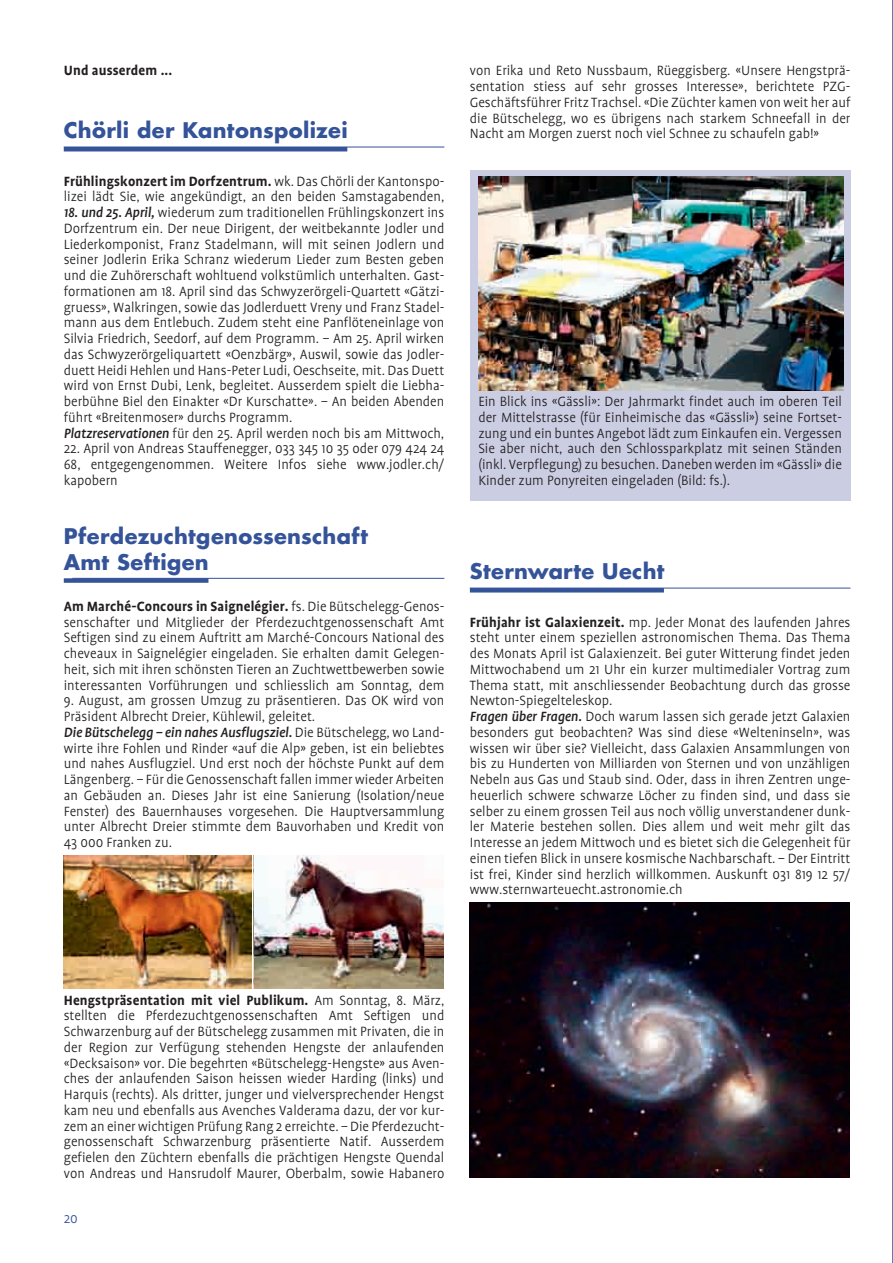
<style>
.page{position:relative;width:893px;height:1263px;background:#fff}
.page>*{position:absolute;margin:0;border:0;box-sizing:border-box;transform-origin:0 0}
.t1{font:700 21px/25.2px "Futura";letter-spacing:.015em;color:#345399}
.t2{font:300 15.3px/15.8px "Profile";color:#231f20;text-align:justify}
.t3{font:700 15.3px "Profile";letter-spacing:.01em;color:#231f20}
.t4{font:300 15.3px "Profile";color:#345399}
.s1{font-weight:700}
.s2{font-weight:500;font-style:italic}
</style>
<div class="page">
<hr style="left:64px;top:147px;width:283px;height:4px;background:#345399">
<hr style="left:64px;top:147px;width:380px;height:1px;background:#345399">
<div style="left:64px;top:578px;width:144px;height:5px;background:#345399"></div>
<hr style="left:72px;top:578px;width:372px;height:1px;background:#345399">
<img style="left:64px;top:856px;width:380px;height:133px">
<hr style="left:470px;top:588px;width:194px;height:4px;background:#345399">
<hr style="left:470px;top:588px;width:380px;height:1px;background:#345399">
<div style="left:470px;top:170px;width:380px;height:331px;background:#cbcde3"></div>
<img style="left:478px;top:176px;width:365px;height:214px">
<img style="left:470px;top:903px;width:379px;height:275px">
<hr style="left:252px;top:855px;width:1px;height:134px;background:#fff">
<svg style="left:892px;top:0;width:1px;height:1263px"></svg>
<p class="t3" style="left:64px;top:62px;width:110px">Und ausserdem ...</p>
<h1 class="t1" style="left:64px;top:117px;width:285px">Chörli der Kantonspolizei</h1>
<p class="t2" style="left:64px;top:173px;width:382px"><span class="s1">Frühlingskonzert im Dorfzentrum.</span> wk. Das Chörli der Kantonspo&shy;lizei lädt Sie, wie angekündigt, an den beiden Samstagabenden,</p>
<p class="t2" style="left:64px;top:205px;width:382px;text-align:left"><span class="s2">18. und 25. April,</span> wiederum zum traditionellen Frühlingskonzert ins Dorfzentrum ein. Der neue Dirigent, der weitbekannte Jodler und Liederkomponist, Franz Stadelmann, will mit seinen Jodlern und seiner Jodlerin Erika Schranz wiederum Lieder zum Besten geben und die Zuhörerschaft wohltuend volkstümlich unterhalten. Gast&shy;formationen am 18. April sind das Schwyzerörgeli-Quartett «Gätzi&shy;gruess», Walkringen, sowie das Jodlerduett Vreny und Franz Stadel&shy;mann aus dem Entlebuch. Zudem steht eine Panflöteneinlage von Silvia Friedrich, Seedorf, auf dem Programm. – Am 25. April wirken das Schwyzerörgeliquartett «Oenzbärg», Auswil, sowie das Jodler&shy;duett Heidi Hehlen und Hans-Peter Ludi, Oeschseite, mit. Das Duett wird von Ernst Dubi, Lenk, begleitet. Ausserdem spielt die Liebha&shy;berbühne Biel den Einakter «Dr Kurschatte». – An beiden Abenden führt «Breitenmoser» durchs Programm.<br><span class="s2">Platzreservationen</span> für den 25. April werden noch bis am Mittwoch,</p>
<p class="t2" style="left:64px;top:441px;width:382px">22. April von Andreas Stauffenegger, 033 345 10 35 oder 079 424 24<br>68, entgegengenommen. Weitere Infos siehe www.jodler.ch/ kapobern</p>
<h1 class="t1" style="left:64px;top:523px;width:306px">Pferdezuchtgenossenschaft<br>Amt Seftigen</h1>
<p class="t2" style="left:64px;top:598px;width:382px"><span class="s1">Am Marché-Concours in Saignelégier.</span> fs. Die Bütschelegg-Genos&shy;senschafter und Mitglieder der Pferdezuchtgenossenschaft Amt Seftigen sind zu einem Auftritt am Marché-Concours National des cheveaux in Saignelégier eingeladen. Sie erhalten damit Gelegen&shy;heit, sich mit ihren schönsten Tieren an Zuchtwettbewerben sowie interessanten Vorführungen und schliesslich am Sonntag, dem</p>
<p class="t2" style="left:64px;top:693px;width:382px;text-align:left">9. August, am grossen Umzug zu präsentieren. Das OK wird von Präsident Albrecht Dreier, Kühlewil, geleitet.<br><span class="s2">Die Bütschelegg – ein nahes Ausflugsziel.</span> Die Bütschelegg, wo Land&shy;wirte ihre Fohlen und Rinder «auf die Alp» geben, ist ein beliebtes und nahes Ausflugziel. Und erst noch der höchste Punkt auf dem Längenberg. – Für die Genossenschaft fallen immer wieder Arbeiten an Gebäuden an. Dieses Jahr ist eine Sanierung (Isolation/neue Fenster) des Bauernhauses vorgesehen. Die Hauptversammlung unter Albrecht Dreier stimmte dem Bauvorhaben und Kredit von 43 000 Franken zu.</p>
<p class="t2" style="left:470px;top:63px;width:382px">von Erika und Reto Nussbaum, Rüeggisberg. «Unsere Hengstprä&shy;sentation stiess auf sehr grosses Interesse», berichtete PZG-Geschäftsführer Fritz Trachsel. «Die Züchter kamen von weit her auf die Bütschelegg, wo es übrigens nach starkem Schneefall in der Nacht am Morgen zuerst noch viel Schnee zu schaufeln gab!»</p>
<p class="t2" style="left:478px;top:394px;width:365px">Ein Blick ins «Gässli»: Der Jahrmarkt findet auch im oberen Teil der Mittelstrasse (für Einheimische das «Gässli») seine Fortset&shy;zung und ein buntes Angebot lädt zum Einkaufen ein. Vergessen Sie aber nicht, auch den Schlossparkplatz mit seinen Ständen (inkl. Verpflegung) zu besuchen. Daneben werden im «Gässli» die Kinder zum Ponyreiten eingeladen (Bild: fs.).</p>
<h1 class="t1" style="left:470px;top:558px;width:196px">Sternwarte Uecht</h1>
<p class="t2" style="left:470px;top:614px;width:382px;text-align:left"><span class="s1">Frühjahr ist Galaxienzeit.</span> mp. Jeder Monat des laufenden Jahres steht unter einem speziellen astronomischen Thema. Das Thema des Monats April ist Galaxienzeit. Bei guter Witterung findet jeden Mittwochabend um 21 Uhr ein kurzer multimedialer Vortrag zum Thema statt, mit anschliessender Beobachtung durch das grosse Newton-Spiegelteleskop.<br><span class="s2">Fragen über Fragen.</span> Doch warum lassen sich gerade jetzt Galaxien besonders gut beobachten? Was sind diese «Welteninseln», was wissen wir über sie? Vielleicht, dass Galaxien Ansammlungen von bis zu Hunderten von Milliarden von Sternen und von unzähligen Nebeln aus Gas und Staub sind. Oder, dass in ihren Zentren unge&shy;heuerlich schwere schwarze Löcher zu finden sind, und dass sie selber zu einem grossen Teil aus noch völlig unverstandener dunk&shy;ler Materie bestehen sollen. Dies allem und weit mehr gilt das Interesse an jedem Mittwoch und es bietet sich die Gelegenheit für einen tiefen Blick in unsere kosmische Nachbarschaft. – Der Eintritt ist frei, Kinder sind herzlich willkommen. Auskunft 031 819 12 57/ www.sternwarteuecht.astronomie.ch</p>
<p class="t2" style="left:64px;top:992px;width:382px"><span class="s1">Hengstpräsentation mit viel Publikum.</span> Am Sonntag, 8. März, stellten die Pferdezuchtgenossenschaften Amt Seftigen und Schwarzenburg auf der Bütschelegg zusammen mit Privaten, die in der Region zur Verfügung stehenden Hengste der anlaufenden «Decksaison» vor. Die begehrten «Bütschelegg-Hengste» aus Aven&shy;ches der anlaufenden Saison heissen wieder Harding (links) und Harquis (rechts). Als dritter, junger und vielversprechender Hengst kam neu und ebenfalls aus Avenches Valderama dazu, der vor kur&shy;zem an einer wichtigen Prüfung Rang 2 erreichte. – Die Pferdezucht&shy;genossenschaft Schwarzenburg präsentierte Natif. Ausserdem gefielen den Züchtern ebenfalls die prächtigen Hengste Quendal von Andreas und Hansrudolf Maurer, Oberbalm, sowie Habanero</p>
<p class="t4" style="left:64px;top:1211px;width:16px">20</p>
</div>
